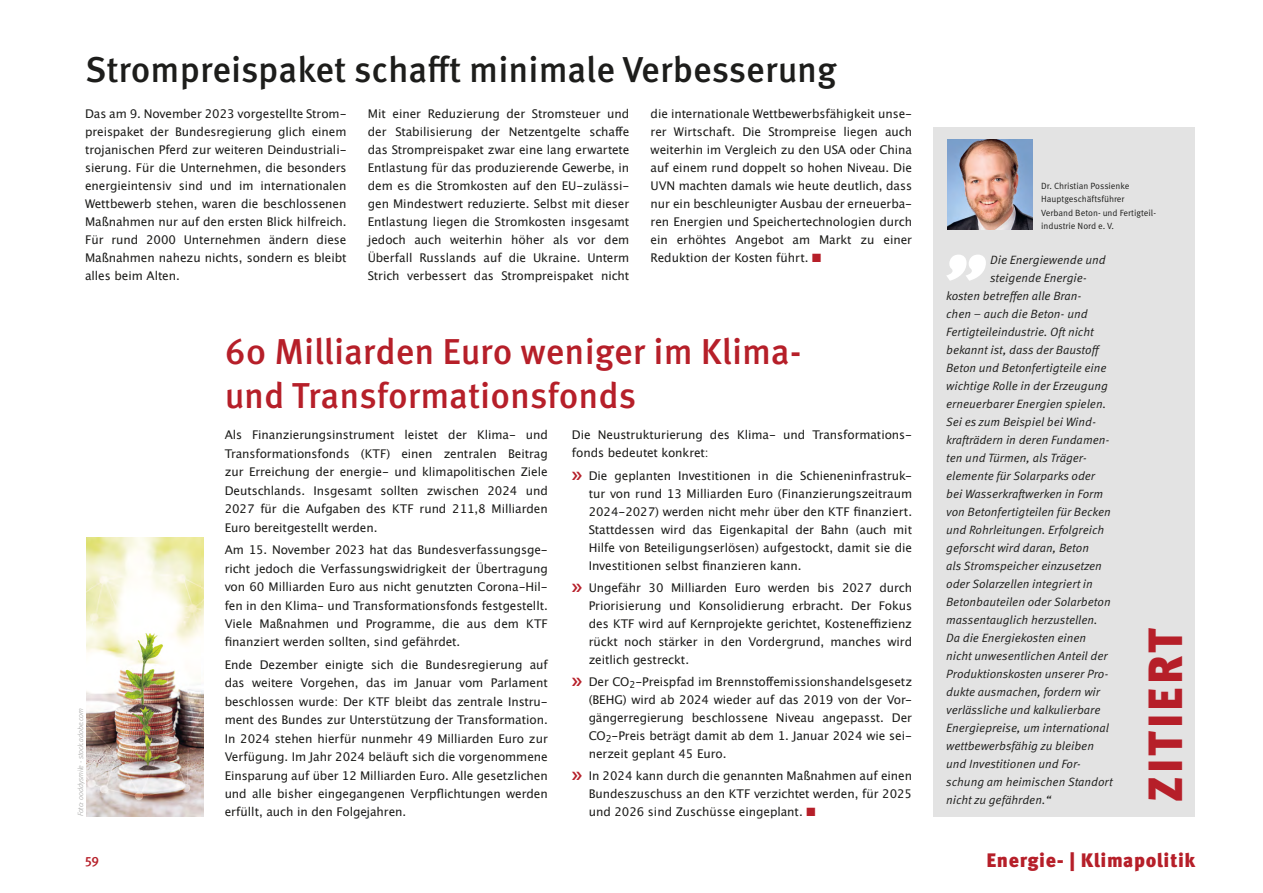
<style>
.page{position:relative;width:1263px;height:893px;background:#fff}
.page>*{position:absolute;margin:0;border:0;box-sizing:border-box;transform-origin:0 0}
.Attribut{font:900 48px "Meta Pro";letter-spacing:.07em;color:#b61f29;scale:.96 1}
.Head_24{font:500 36px/43.2px "Meta Pro";color:#b61f29}
.Head_24-2{font:500 36px "Meta Pro";color:#1d1d1b}
.Kapitel_re_unten{font:900 19.5px "Meta Pro";letter-spacing:.03em;color:#b61f29}
.t1{font:500 13.5px "Meta Pro";color:#b61f29}
.Fließtext{font:12px/18px "Lucida San Rom";letter-spacing:-.005em;color:#1d1d1b;text-align:justify}
.Zitat{font:italic 12px/18px "Meta Pro";color:#1d1d1b}
.Autor{font:9px/13.5px "Meta Pro";color:#1d1d1b}
.Fotonachweis{font:italic 300 7.5px "Meta Pro";color:#9d9d9c}
.s1{color:#b61f29}
</style>
<div class="page">
<div style="left:933px;top:127px;width:262px;height:689px;background:#e3e3e3"></div>
<img style="left:948px;top:140px;width:84px;height:89px">
<svg style="left:946px;top:255px;width:40px;height:26px"></svg>
<img style="left:86px;top:537px;width:117px;height:279px">
<p class="Head_24-2" style="left:85px;top:42px;width:753px">Strompreispaket schafft minimale Verbesserung</p>
<p class="Fließtext" style="left:85px;top:105px;width:263px">Das am 9. November 2023 vorgestellte Strom&shy;preispaket der Bundesregierung glich einem trojanischen Pferd zur weiteren Deindustriali&shy;sierung. Für die Unternehmen, die besonders energieintensiv sind und im internationalen Wettbewerb stehen, waren die beschlossenen Maßnahmen nur auf den ersten Blick hilfreich.<br>Für rund 2000 Unternehmen ändern diese Maßnahmen nahezu nichts, sondern es bleibt alles beim Alten.</p>
<p class="Fließtext" style="left:368px;top:105px;width:263px">Mit einer Reduzierung der Stromsteuer und der Stabilisierung der Netzentgelte schaffe das Strompreispaket zwar eine lang erwartete Entlastung für das produzierende Gewerbe, in dem es die Stromkosten auf den EU-zulässi&shy;gen Mindestwert reduzierte. Selbst mit dieser Entlastung liegen die Stromkosten insgesamt jedoch auch weiterhin höher als vor dem Überfall Russlands auf die Ukraine. Unterm Strich verbessert das Strompreispaket nicht</p>
<p class="Fließtext" style="left:651px;top:105px;width:263px">die internationale Wettbewerbsfähigkeit unse&shy;rer Wirtschaft. Die Strompreise liegen auch weiterhin im Vergleich zu den USA oder China auf einem rund doppelt so hohen Niveau. Die UVN machten damals wie heute deutlich, dass nur ein beschleunigter Ausbau der erneuerba&shy;ren Energien und Speichertechnologien durch ein erhöhtes Angebot am Markt zu einer Reduktion der Kosten führt. <span class="s1">■</span></p>
<p class="Fotonachweis" style="left:75px;top:816px;width:110px;rotate:-90deg">Foto: ooddysmile - stock.adobe.com</p>
<p class="t1" style="left:85px;top:851px;width:16px">59</p>
<p class="Head_24" style="left:225px;top:328px;width:578px">60 Milliarden Euro weniger im Klima&shy;und Transformationsfonds</p>
<p class="Fließtext" style="left:225px;top:426px;width:325px;line-height:18.5px">Als Finanzierungsinstrument leistet der Klima- und Transformationsfonds (KTF) einen zentralen Beitrag zur Erreichung der energie- und klimapolitischen Ziele Deutschlands. Insgesamt sollten zwischen 2024 und 2027 für die Aufgaben des KTF rund 211,8 Milliarden Euro bereitgestellt werden.</p>
<p class="Fließtext" style="left:225px;top:541px;width:325px;line-height:18.5px">Am 15. November 2023 hat das Bundesverfassungsge&shy;richt jedoch die Verfassungswidrigkeit der Übertragung von 60 Milliarden Euro aus nicht genutzten Corona-Hil&shy;fen in den Klima- und Transformationsfonds festgestellt.<br>Viele Maßnahmen und Programme, die aus dem KTF finanziert werden sollten, sind gefährdet.</p>
<p class="Fließtext" style="left:225px;top:656px;width:325px;line-height:18.5px">Ende Dezember einigte sich die Bundesregierung auf das weitere Vorgehen, das im Januar vom Parlament beschlossen wurde: Der KTF bleibt das zentrale Instru&shy;ment des Bundes zur Unterstützung der Transformation.<br>In 2024 stehen hierfür nunmehr 49 Milliarden Euro zur Verfügung. Im Jahr 2024 beläuft sich die vorgenommene Einsparung auf über 12 Milliarden Euro. Alle gesetzlichen und alle bisher eingegangenen Verpflichtungen werden erfüllt, auch in den Folgejahren.</p>
<p class="Fließtext" style="left:572px;top:426px;width:342px">Die Neustrukturierung des Klima- und Transformations&shy;fonds bedeutet konkret:</p>
<p class="Fließtext" style="left:589px;top:467px;width:325px">Die geplanten Investitionen in die Schieneninfrastruk&shy;tur von rund 13 Milliarden Euro (Finanzierungszeitraum 2024-2027) werden nicht mehr über den KTF finanziert.<br>Stattdessen wird das Eigenkapital der Bahn (auch mit Hilfe von Beteiligungserlösen) aufgestockt, damit sie die Investitionen selbst finanzieren kann.</p>
<p class="Fließtext" style="left:589px;top:579px;width:325px">Ungefähr 30 Milliarden Euro werden bis 2027 durch Priorisierung und Konsolidierung erbracht. Der Fokus des KTF wird auf Kernprojekte gerichtet, Kosteneffizienz rückt noch stärker in den Vordergrund, manches wird zeitlich gestreckt.</p>
<p class="Fließtext" style="left:589px;top:673px;width:325px">Der CO<sub>2</sub>-Preispfad im Brennstoffemissionshandelsgesetz (BEHG) wird ab 2024 wieder auf das 2019 von der Vor&shy;gängerregierung beschlossene Niveau angepasst. Der CO<sub>2</sub>-Preis beträgt damit ab dem 1. Januar 2024 wie sei&shy;nerzeit geplant 45 Euro.</p>
<p class="Fließtext" style="left:589px;top:767px;width:325px">In 2024 kann durch die genannten Maßnahmen auf einen<br>Bundeszuschuss an den KTF verzichtet werden, für 2025</p>
<p class="Fließtext" style="left:589px;top:803px;width:228px">und 2026 sind Zuschüsse eingeplant. <span class="s1">■</span></p>
<p class="Autor" style="left:1041px;top:178px;width:90px">Dr. Christian Possienke</p>
<p class="Autor" style="left:1041px;top:192px;width:85px">Hauptgeschäftsführer</p>
<p class="Autor" style="left:1041px;top:205px;width:115px">Verband Beton- und Fertigteil&shy;industrie Nord e. V.</p>
<p class="Zitat" style="left:990px;top:250px;width:117px">Die Energiewende und</p>
<p class="Zitat" style="left:990px;top:268px;width:98px">steigende Energie-</p>
<p class="Zitat" style="left:946px;top:286px;width:137px">kosten betreffen alle Bran-</p>
<p class="Zitat" style="left:946px;top:304px;width:143px">chen – auch die Beton- und</p>
<p class="Zitat" style="left:946px;top:322px;width:149px">Fertigteileindustrie. Oft nicht</p>
<p class="Zitat" style="left:946px;top:340px;width:156px">bekannt ist, dass der Baustoff</p>
<p class="Zitat" style="left:946px;top:358px;width:162px">Beton und Betonfertigteile eine</p>
<p class="Zitat" style="left:946px;top:376px;width:163px">wichtige Rolle in der Erzeugung</p>
<p class="Zitat" style="left:946px;top:394px;width:161px">erneuerbarer Energien spielen.</p>
<p class="Zitat" style="left:946px;top:412px;width:152px">Sei es zum Beispiel bei Wind-</p>
<p class="Zitat" style="left:946px;top:430px;width:165px">krafträdern in deren Fundamen-</p>
<p class="Zitat" style="left:946px;top:448px;width:142px">ten und Türmen, als Träger-</p>
<p class="Zitat" style="left:946px;top:466px;width:151px">elemente für Solarparks oder</p>
<p class="Zitat" style="left:946px;top:484px;width:158px">bei Wasserkraftwerken in Form</p>
<p class="Zitat" style="left:946px;top:502px;width:166px">von Betonfertigteilen für Becken</p>
<p class="Zitat" style="left:946px;top:520px;width:160px">und Rohrleitungen. Erfolgreich</p>
<p class="Zitat" style="left:946px;top:538px;width:144px">geforscht wird daran, Beton</p>
<p class="Zitat" style="left:946px;top:556px;width:157px">als Stromspeicher einzusetzen</p>
<p class="Zitat" style="left:946px;top:574px;width:148px">oder Solarzellen integriert in</p>
<p class="Zitat" style="left:946px;top:592px;width:166px">Betonbauteilen oder Solarbeton</p>
<p class="Zitat" style="left:946px;top:610px;width:153px">massentauglich herzustellen.</p>
<p class="Zitat" style="left:946px;top:628px;width:168px">Da die Energiekosten einen nicht unwesentlichen Anteil der<br>Produktionskosten unserer Pro&shy;dukte ausmachen, fordern wir verlässliche und kalkulierbare<br>Energiepreise, um international wettbewerbsfähig zu bleiben und Investitionen und For&shy;schung am heimischen Standort nicht zu gefährden.“</p>
<p class="Attribut" style="left:1127px;top:802px;width:182px;rotate:-90deg">ZITIERT</p>
<p class="Kapitel_re_unten" style="left:986px;top:845px;width:211px">Energie- | Klimapolitik</p>
</div>
